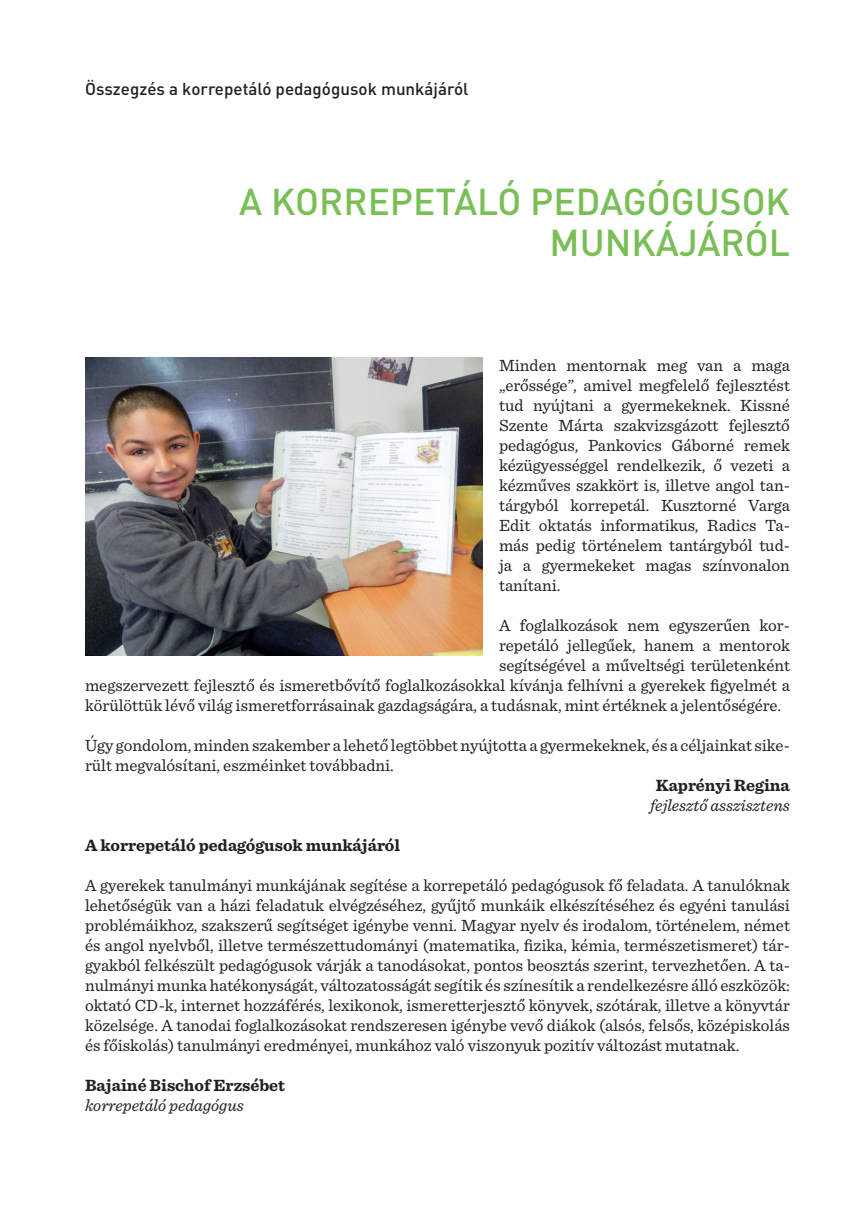
<style>
.page{position:relative;width:862px;height:1214px;background:#fff}
.page>*{position:absolute;margin:0;border:0;box-sizing:border-box;transform-origin:0 0}
.t1{font:500 37px/40px "DIN Pro";color:#79bf56;text-align:right}
.t2{font:17px/20px "Sentinel";color:#231f20;text-align:justify}
.t3{font:700 17px "Sentinel";color:#231f20}
.t4{font:500 17px "DIN Pro";color:#231f20}
.t5{font:italic 17px "Sentinel";color:#231f20}
</style>
<div class="page">
<img style="left:85px;top:357px;width:397px;height:298px">
<p class="t4" style="left:85px;top:77px;width:385px">Összegzés a korrepetáló pedagógusok munkájáról</p>
<h1 class="t1" style="left:239px;top:180px;width:552px">A KORREPETÁLÓ PEDAGÓGUSOK<br>MUNKÁJÁRÓL</h1>
<p class="t2" style="left:499px;top:354px;width:292px">Minden mentornak meg van a maga „erőssége”, amivel megfelelő fejlesztést tud nyújtani a gyermekeknek. Kissné Szente Márta szakvizsgázott fejlesztő pedagógus, Pankovics Gáborné remek kézügyességgel rendelkezik, ő vezeti a kézműves szakkört is, illetve angol tan&shy;tárgyból korrepetál. Kusztorné Varga Edit oktatás informatikus, Radics Ta&shy;más pedig történelem tantárgyból tud&shy;ja a gyermekeket magas színvonalon tanítani.</p>
<p class="t2" style="left:499px;top:614px;width:292px">A foglalkozások nem egyszerűen kor-</p>
<p class="t2" style="left:499px;top:634px;width:292px">repetáló jellegűek, hanem a mentorok</p>
<p class="t2" style="left:499px;top:654px;width:292px">segítségével a műveltségi területenként</p>
<p class="t2" style="left:85px;top:674px;width:706px">megszervezett fejlesztő és ismeretbővítő foglalkozásokkal kívánja felhívni a gyerekek figyelmét a</p>
<p class="t2" style="left:85px;top:694px;width:697px">körülöttük lévő világ ismeretforrásainak gazdagságára, a tudásnak, mint értéknek a jelentőségére.</p>
<p class="t2" style="left:85px;top:734px;width:706px">Úgy gondolom, minden szakember a lehető legtöbbet nyújtotta a gyermekeknek, és a céljainkat sike&shy;rült megvalósítani, eszméinket továbbadni.</p>
<p class="t3" style="left:656px;top:772px;width:136px">Kaprényi Regina</p>
<p class="t5" style="left:650px;top:792px;width:141px">fejlesztő asszisztens</p>
<p class="t3" style="left:85px;top:832px;width:317px">A korrepetáló pedagógusok munkájáról</p>
<p class="t2" style="left:85px;top:874px;width:706px">A gyerekek tanulmányi munkájának segítése a korrepetáló pedagógusok fő feladata. A tanulóknak lehetőségük van a házi feladatuk elvégzéséhez, gyűjtő munkáik elkészítéséhez és egyéni tanulási problémáikhoz, szakszerű segítséget igénybe venni. Magyar nyelv és irodalom, történelem, német és angol nyelvből, illetve természettudományi (matematika, fizika, kémia, természetismeret) tár&shy;gyakból felkészült pedagógusok várják a tanodásokat, pontos beosztás szerint, tervezhetően. A ta&shy;nulmányi munka hatékonyságát, változatosságát segítik és színesítik a rendelkezésre álló eszközök: oktató CD-k, internet hozzáférés, lexikonok, ismeretterjesztő könyvek, szótárak, illetve a könyvtár közelsége. A tanodai foglalkozásokat rendszeresen igénybe vevő diákok (alsós, felsős, középiskolás és főiskolás) tanulmányi eredményei, munkához való viszonyuk pozitív változást mutatnak.</p>
<p class="t3" style="left:85px;top:1071px;width:202px">Bajainé Bischof Erzsébet</p>
<p class="t5" style="left:85px;top:1092px;width:160px">korrepetáló pedagógus</p>
</div>
